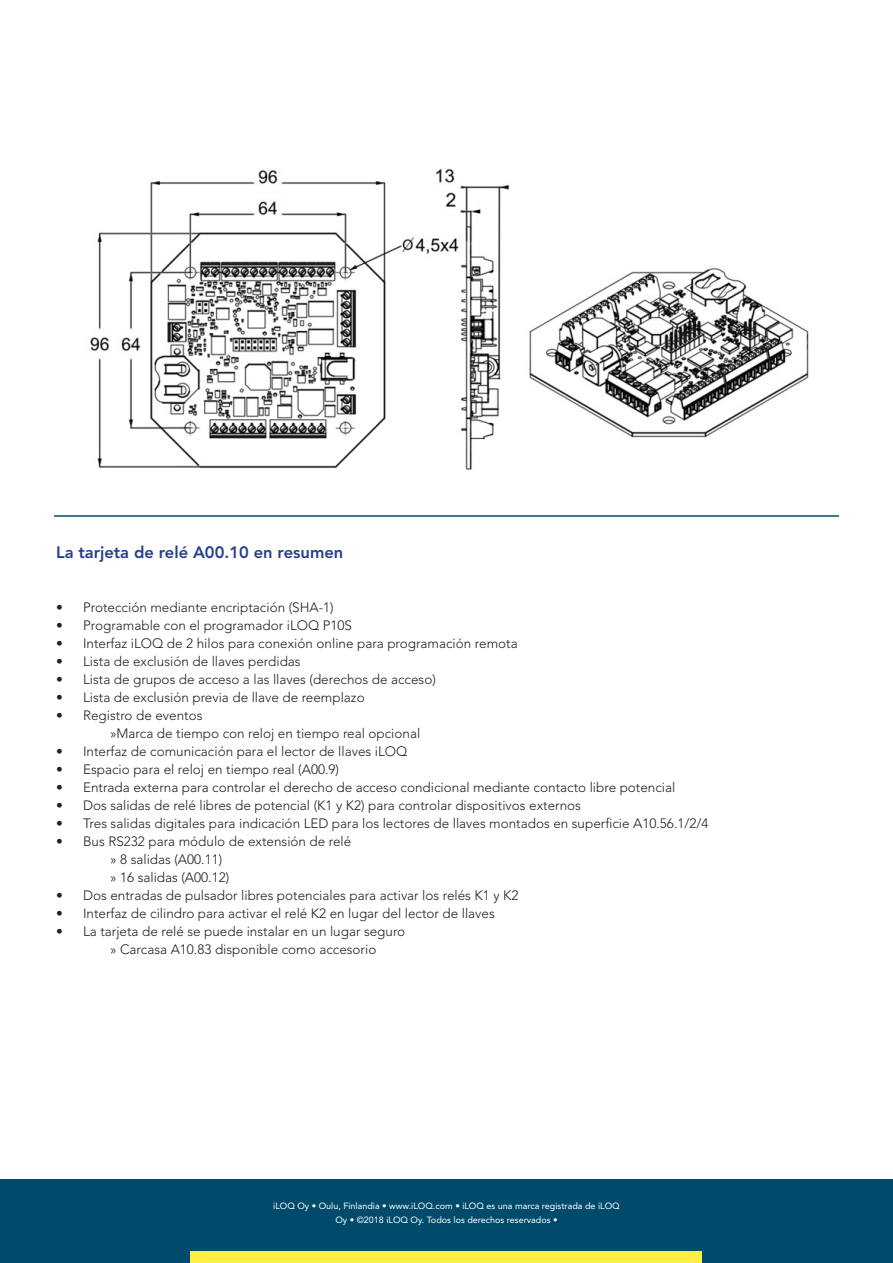
<style>
.page{position:relative;width:893px;height:1263px;background:#fff}
.page>*{position:absolute;margin:0;border:0;box-sizing:border-box;transform-origin:0 0}
.Otsikko{font:800 16.5px "Avenir LT Std";color:#253f8e}
.Bullet_listaus{font:300 13.5px "Avenir LT Std";color:#231f20}
.t1{font:9px/13.5px "Avenir LT Std";color:#fff;text-align:center}
</style>
<div class="page">
<div style="left:0;top:1179px;width:893px;height:84px;background:#004b6c"></div>
<div style="left:191px;top:1252px;width:511px;height:11px;background:#ffef44"></div>
<img style="left:90px;top:168px;width:719px;height:302px">
<hr style="left:54px;top:515px;width:785px;height:2px;background:#004b6c">
<p class="Otsikko" style="left:56px;top:543px;width:289px">La tarjeta de relé A00.10 en resumen</p>
<p class="Bullet_listaus" style="left:56px;top:599px;width:279px">• Protección mediante encriptación (SHA-1)</p>
<p class="Bullet_listaus" style="left:56px;top:617px;width:297px">• Programable con el programador iLOQ P10S</p>
<p class="Bullet_listaus" style="left:56px;top:635px;width:463px">• Interfaz iLOQ de 2 hilos para conexión online para programación remota</p>
<p class="Bullet_listaus" style="left:56px;top:653px;width:246px">• Lista de exclusión de llaves perdidas</p>
<p class="Bullet_listaus" style="left:56px;top:671px;width:381px">• Lista de grupos de acceso a las llaves (derechos de acceso)</p>
<p class="Bullet_listaus" style="left:56px;top:689px;width:310px">• Lista de exclusión previa de llave de reemplazo</p>
<p class="Bullet_listaus" style="left:56px;top:707px;width:148px">• Registro de eventos</p>
<p class="Bullet_listaus" style="left:110px;top:725px;width:312px">»Marca de tiempo con reloj en tiempo real opcional</p>
<p class="Bullet_listaus" style="left:56px;top:743px;width:353px">• Interfaz de comunicación para el lector de llaves iLOQ</p>
<p class="Bullet_listaus" style="left:56px;top:761px;width:284px">• Espacio para el reloj en tiempo real (A00.9)</p>
<p class="Bullet_listaus" style="left:56px;top:779px;width:621px">• Entrada externa para controlar el derecho de acceso condicional mediante contacto libre potencial</p>
<p class="Bullet_listaus" style="left:56px;top:797px;width:526px">• Dos salidas de relé libres de potencial (K1 y K2) para controlar dispositivos externos</p>
<p class="Bullet_listaus" style="left:56px;top:815px;width:654px">• Tres salidas digitales para indicación LED para los lectores de llaves montados en superficie A10.56.1/2/4</p>
<p class="Bullet_listaus" style="left:56px;top:833px;width:297px">• Bus RS232 para módulo de extensión de relé</p>
<p class="Bullet_listaus" style="left:110px;top:851px;width:114px">» 8 salidas (A00.11)</p>
<p class="Bullet_listaus" style="left:110px;top:869px;width:121px">» 16 salidas (A00.12)</p>
<p class="Bullet_listaus" style="left:56px;top:887px;width:464px">• Dos entradas de pulsador libres potenciales para activar los relés K1 y K2</p>
<p class="Bullet_listaus" style="left:56px;top:905px;width:440px">• Interfaz de cilindro para activar el relé K2 en lugar del lector de llaves</p>
<p class="Bullet_listaus" style="left:56px;top:923px;width:351px">• La tarjeta de relé se puede instalar en un lugar seguro</p>
<p class="Bullet_listaus" style="left:110px;top:941px;width:268px">» Carcasa A10.83 disponible como accesorio</p>
<p class="t1" style="left:273px;top:1199px;width:348px">iLOQ Oy • Oulu, Finlandia • www.iLOQ.com • iLOQ es una marca registrada de iLOQ<br>Oy • ©2018 iLOQ Oy. Todos los derechos reservados •</p>
</div>
